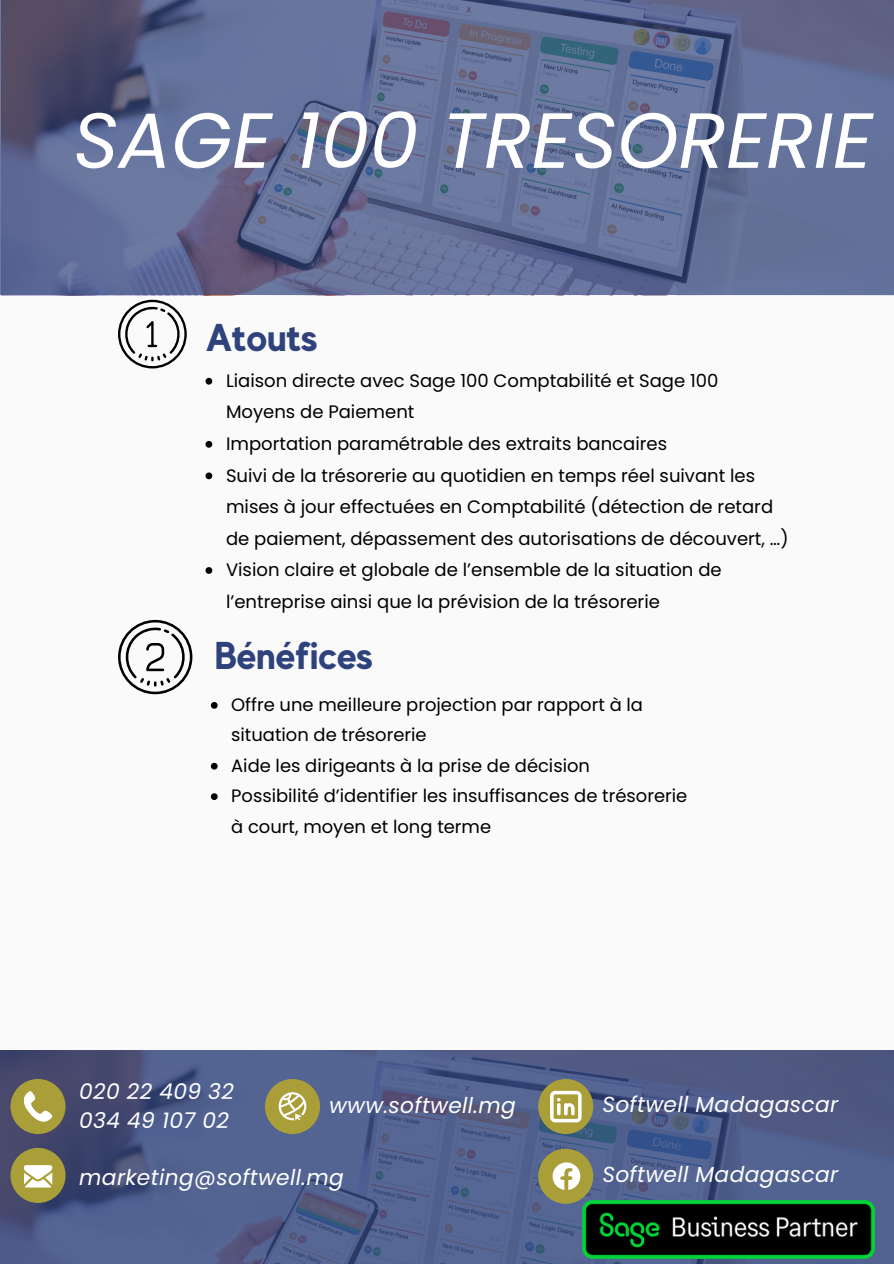
<style>
.page{position:relative;width:894px;height:1264px;background:#fff}
.page>*{position:absolute;margin:0;border:0;box-sizing:border-box;transform-origin:0 0}
.t1{font:italic 78px "Poppins";color:#fff}
.t2{font:700 38.7px "MADE Evolve Sans";color:#2e427b}
.t3{font:italic 21.75px "Poppins";letter-spacing:.015em;color:#fff}
.t4{font:18px/31.5px "Poppins";color:#000}
.t5{font:17.85px/30.5px "Poppins";color:#000}
</style>
<div class="page">
<div style="left:0;top:0;width:893px;height:1263px;background:#fafafa"></div>
<svg style="left:118px;top:620px;width:74px;height:74px"></svg>
<svg style="left:118px;top:300px;width:69px;height:68px"></svg>
<svg style="left:205px;top:378px;width:7px;height:6px"></svg>
<svg style="left:205px;top:441px;width:7px;height:6px"></svg>
<svg style="left:205px;top:472px;width:7px;height:7px"></svg>
<svg style="left:205px;top:567px;width:7px;height:7px"></svg>
<svg style="left:211px;top:702px;width:6px;height:6px"></svg>
<svg style="left:211px;top:762px;width:6px;height:7px"></svg>
<svg style="left:211px;top:793px;width:6px;height:7px"></svg>
<svg style="left:0;top:0;width:893px;height:295px;background:#606b92"></svg>
<svg style="left:0;top:1050px;width:893px;height:213px;background:#4e5c88"></svg>
<div style="left:10px;top:1078px;width:56px;height:55px;background:#aa9e39;border-radius:50%"></div>
<svg style="left:24px;top:1091px;width:28px;height:31px"></svg>
<div style="left:10px;top:1147px;width:56px;height:55px;background:#aa9e39;border-radius:50%"></div>
<svg style="left:24px;top:1165px;width:28px;height:22px"></svg>
<div style="left:265px;top:1078px;width:55px;height:55px;background:#aa9e39;border-radius:50%"></div>
<svg style="left:278px;top:1092px;width:28px;height:28px"></svg>
<div style="left:538px;top:1148px;width:55px;height:55px;background:#aa9e39;border-radius:50%"></div>
<div style="left:538px;top:1078px;width:55px;height:55px;background:#aa9e39;border-radius:50%"></div>
<svg style="left:550px;top:1090px;width:31px;height:32px"></svg>
<svg style="left:552px;top:1162px;width:28px;height:27px"></svg>
<img style="left:582px;top:1200px;width:291px;height:58px">
<p class="t1" style="left:73px;top:86px;width:801px">SAGE 100 TRESORERIE</p>
<p class="t2" style="left:206px;top:314px;width:113px">Atouts</p>
<p class="t4" style="left:226px;top:365px;width:494px">Liaison directe avec Sage 100 Comptabilité et Sage 100<br>Moyens de Paiement</p>
<p class="t4" style="left:226px;top:428px;width:442px">Importation paramétrable des extraits bancaires</p>
<p class="t4" style="left:226px;top:459px;width:564px">Suivi de la trésorerie au quotidien en temps réel suivant les mises à jour effectuées en Comptabilité (détection de retard de paiement, dépassement des autorisations de découvert, …)</p>
<p class="t4" style="left:226px;top:554px;width:497px">Vision claire et globale de l’ensemble de la situation de l’entreprise ainsi que la prévision de la trésorerie</p>
<p class="t2" style="left:214px;top:633px;width:160px">Bénéfices</p>
<p class="t5" style="left:231px;top:689px;width:413px">Offre une meilleure projection par rapport à la situation de trésorerie</p>
<p class="t5" style="left:231px;top:750px;width:360px">Aide les dirigeants à la prise de décision</p>
<p class="t5" style="left:231px;top:780px;width:457px">Possibilité d’identifier les insuffisances de trésorerie à court, moyen et long terme</p>
<p class="t3" style="left:79px;top:1076px;width:156px">020 22 409 32</p>
<p class="t3" style="left:79px;top:1105px;width:151px">034 49 107 02</p>
<p class="t3" style="left:329px;top:1090px;width:188px">www.softwell.mg</p>
<p class="t3" style="left:602px;top:1089px;width:237px">Softwell Madagascar</p>
<p class="t3" style="left:79px;top:1162px;width:266px">marketing@softwell.mg</p>
<p class="t3" style="left:602px;top:1158px;width:237px">Softwell Madagascar</p>
</div>
